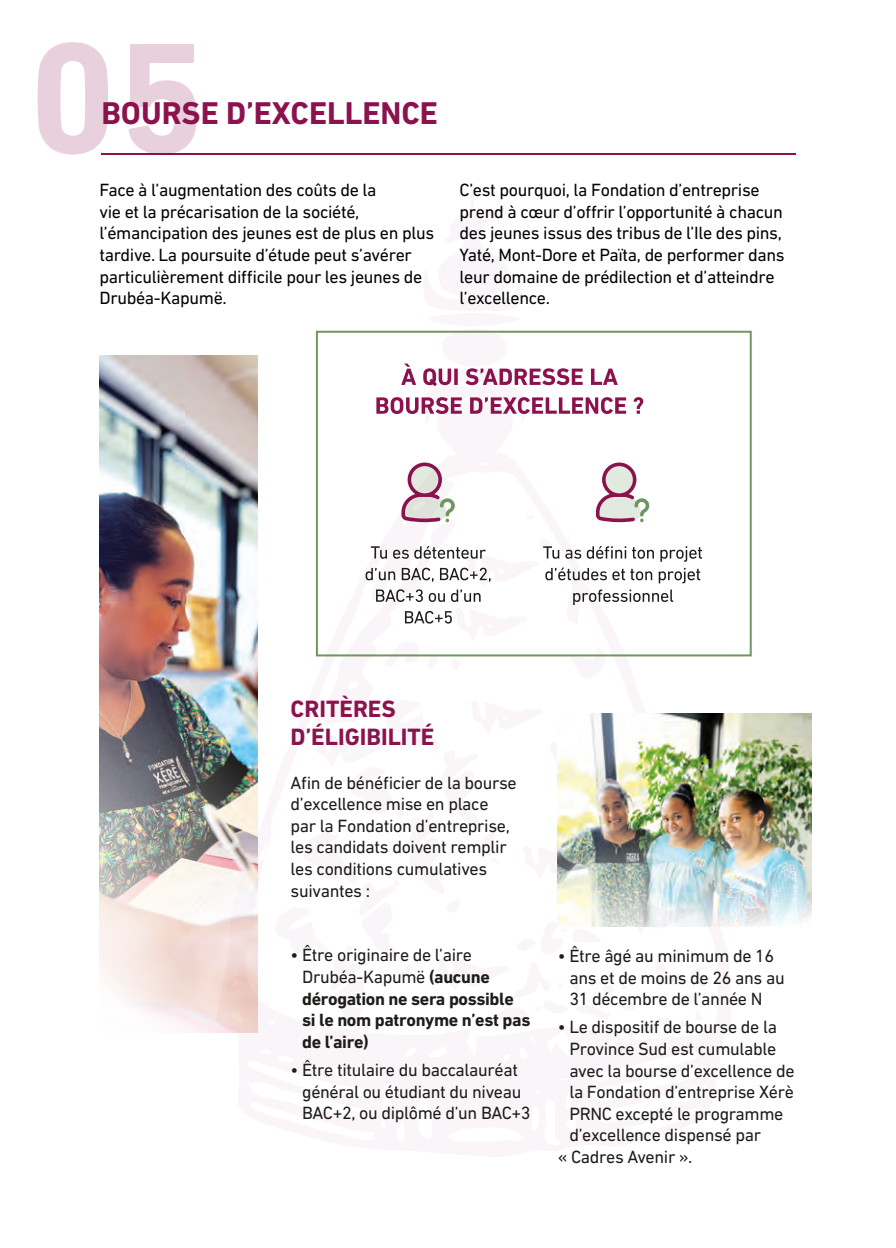
<style>
.page{position:relative;width:896px;height:1248px;background:#fff}
.page>*{position:absolute;margin:0;border:0;box-sizing:border-box;transform-origin:0 0}
.t1{font:700 160px "DIN Next CYR";color:#8c124e}
.t2{font:700 32px "DIN Next CYR";color:#8c124e}
.t3{font:700 24px/28.8px "DIN Next CYR";color:#8c124e}
.t4{font:18px/21.6px "DIN Next CYR";letter-spacing:-.02em;color:#1d1d1b}
.t5{font:18px/21.6px "DIN Next CYR";letter-spacing:-.02em;color:#020304}
.t6{font:700 18px/21.6px "DIN Next CYR";letter-spacing:-.02em;color:#1d1d1b}
.s1{font-weight:400}
</style>
<div class="page">
<hr style="left:101px;top:153px;width:694px;height:1px;background:#8c124e">
<img style="left:100px;top:356px;width:157px;height:676px">
<svg style="left:366px;top:545px;width:336px;height:112px"></svg>
<svg style="left:376px;top:330px;width:274px;height:192px"></svg>
<img style="left:558px;top:713px;width:254px;height:213px">
<div style="left:316px;top:331px;width:436px;height:325px;border:2px solid #719660"></div>
<h1 class="t1" style="left:28px;top:5px;width:179px">05</h1>
<p class="t2" style="left:101px;top:95px;width:338px">BOURSE D’EXCELLENCE</p>
<p class="t5" style="left:100px;top:179px;width:336px">Face à l’augmentation des coûts de la<br>vie et la précarisation de la société, l’émancipation des jeunes est de plus en plus tardive. La poursuite d’étude peut s’avérer particulièrement difficile pour les jeunes de Drubéa-Kapumë.</p>
<p class="t5" style="left:459px;top:179px;width:326px">C’est pourquoi, la Fondation d’entreprise prend à cœur d’offrir l’opportunité à chacun des jeunes issus des tribus de l’Ile des pins, Yaté, Mont-Dore et Païta, de performer dans leur domaine de prédilection et d’atteindre l’excellence.</p>
<p class="t3" style="left:291px;top:693px;width:145px">CRITÈRES<br>D’ÉLIGIBILITÉ</p>
<p class="t4" style="left:291px;top:771px;width:228px">Afin de bénéficier de la bourse d’excellence mise en place par la Fondation d’entreprise, les candidats doivent remplir les conditions cumulatives suivantes :</p>
<p class="t6" style="left:302px;top:944px;width:230px;text-indent:-12px"><span class="s1">• Être originaire de l’aire<br>Drubéa-Kapumë</span> (aucune dérogation ne sera possible si le nom patronyme n’est pas de l’aire)</p>
<p class="t4" style="left:302px;top:1058px;width:230px;text-indent:-12px">• Être titulaire du baccalauréat général ou étudiant du niveau<br>BAC+2, ou diplômé d’un BAC+3</p>
<p class="t4" style="left:569px;top:944px;width:217px;text-indent:-12px">• Être âgé au minimum de 16 ans et de moins de 26 ans au<br>31 décembre de l’année N</p>
<p class="t4" style="left:569px;top:1016px;width:227px;text-indent:-12px">• Le dispositif de bourse de la<br>Province Sud est cumulable avec la bourse d’excellence de la Fondation d’entreprise Xérè<br>PRNC excepté le programme d’excellence dispensé par</p>
<p class="t4" style="left:558px;top:1145px;width:136px">« Cadres Avenir ».</p>
</div>
